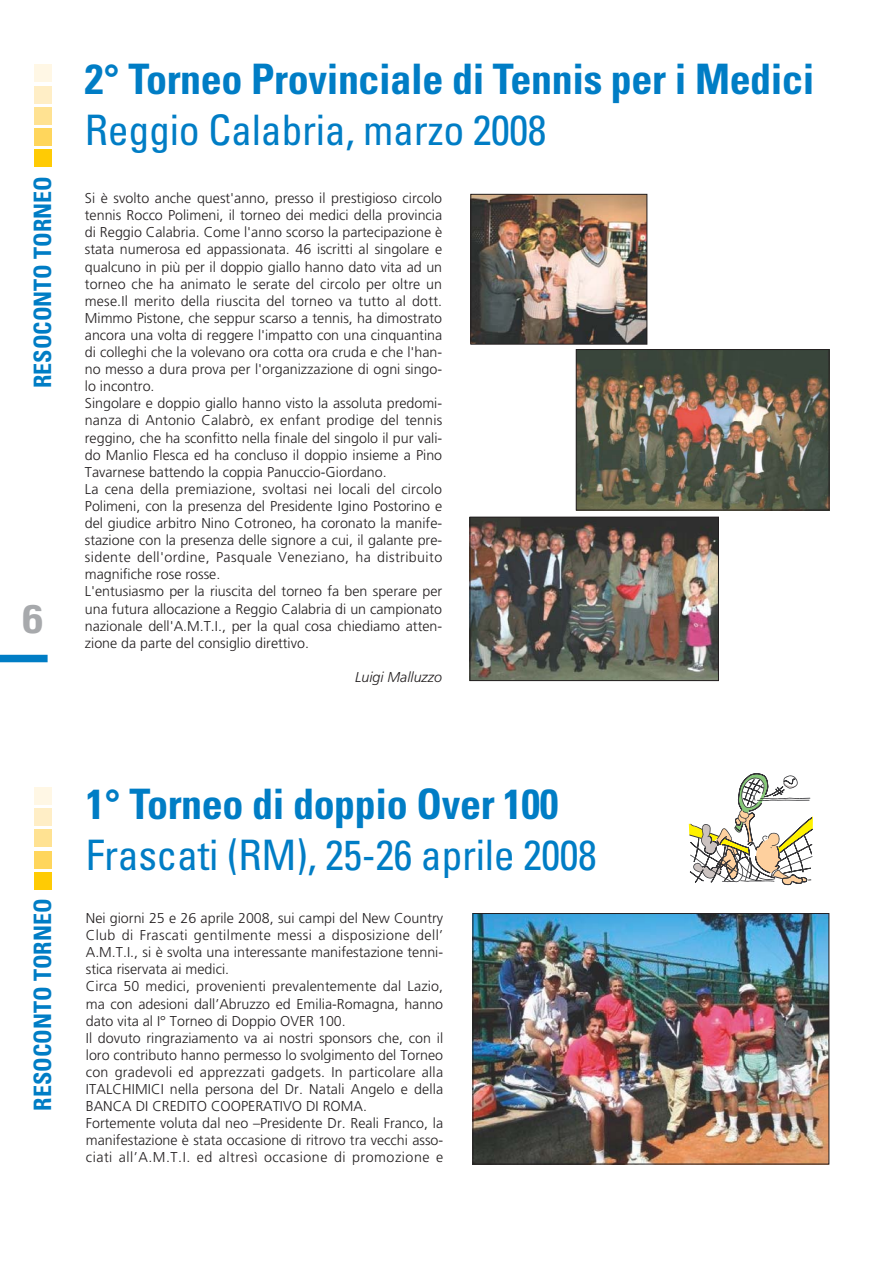
<style>
.page{position:relative;width:893px;height:1263px;background:#fff}
.page>*{position:absolute;margin:0;border:0;box-sizing:border-box;transform-origin:0 0}
.t1{font:700 condensed 42px "Univers";letter-spacing:-.01em;color:#007dc5}
.t2{font:condensed 42px "Univers";letter-spacing:-.01em;color:#007dc5}
.t3{font:700 condensed 37.5px "Helvetica";color:#a7a9ac;scale:1.2 1}
.t4{font:700 condensed 24px "Univers";color:#007dc5}
.t5{font:300 14.25px/17.1px "Frutiger";color:#231f20}
.t6{font:italic 300 14.25px "Frutiger";color:#231f20}
</style>
<div class="page">
<div style="left:34px;top:150px;width:17px;height:17px;background:#ffcb04"></div>
<div style="left:34px;top:129px;width:17px;height:17px;background:#ffd65c"></div>
<div style="left:34px;top:107px;width:17px;height:17px;background:#ffe292"></div>
<div style="left:34px;top:86px;width:17px;height:17px;background:#ffeec6"></div>
<div style="left:34px;top:65px;width:17px;height:17px;background:#fff7e5"></div>
<div style="left:34px;top:873px;width:17px;height:17px;background:#ffcb04"></div>
<div style="left:34px;top:851px;width:17px;height:17px;background:#ffd65c"></div>
<div style="left:34px;top:830px;width:17px;height:17px;background:#ffe292"></div>
<div style="left:34px;top:809px;width:17px;height:17px;background:#ffeec6"></div>
<div style="left:34px;top:787px;width:17px;height:17px;background:#fff7e5"></div>
<div style="left:0;top:655px;width:48px;height:7px;background:#007dc5"></div>
<img style="left:474px;top:915px;width:353px;height:247px">
<div style="left:472px;top:913px;width:357px;height:251px;border:1px solid #231f20"></div>
<img style="left:472px;top:196px;width:173px;height:146px">
<div style="left:470px;top:194px;width:177px;height:150px;border:1px solid #231f20"></div>
<img style="left:578px;top:351px;width:249px;height:157px">
<div style="left:576px;top:349px;width:253px;height:161px;border:1px solid #231f20"></div>
<img style="left:471px;top:519px;width:245px;height:160px">
<div style="left:469px;top:517px;width:249px;height:164px;border:1px solid #231f20"></div>
<svg style="left:688px;top:773px;width:125px;height:112px"></svg>
<h3 class="t4" style="left:34px;top:388px;width:214px;rotate:-90deg">RESOCONTO TORNEO</h3>
<h2 class="t3" style="left:21px;top:605px;width:20px">6</h2>
<h1 class="t1" style="left:85px;top:64px;width:731px">2° Torneo Provinciale di Tennis per i Medici</h1>
<h1 class="t2" style="left:85px;top:114px;width:463px">Reggio Calabria, marzo 2008</h1>
<p class="t5" style="left:85px;top:191px;width:359px">Si è svolto anche quest'anno, presso il prestigioso circolo tennis Rocco Polimeni, il torneo dei medici della provincia di Reggio Calabria. Come l'anno scorso la partecipazione è stata numerosa ed appassionata. 46 iscritti al singolare e qualcuno in più per il doppio giallo hanno dato vita ad un torneo che ha animato le serate del circolo per oltre un mese.Il merito della riuscita del torneo va tutto al dott.<br>Mimmo Pistone, che seppur scarso a tennis, ha dimostrato ancora una volta di reggere l'impatto con una cinquantina di colleghi che la volevano ora cotta ora cruda e che l'han&shy;no messo a dura prova per l'organizzazione di ogni singo&shy;lo incontro.<br>Singolare e doppio giallo hanno visto la assoluta predomi&shy;nanza di Antonio Calabrò, ex enfant prodige del tennis reggino, che ha sconfitto nella finale del singolo il pur vali&shy;do Manlio Flesca ed ha concluso il doppio insieme a Pino Tavarnese battendo la coppia Panuccio-Giordano.<br>La cena della premiazione, svoltasi nei locali del circolo Polimeni, con la presenza del Presidente Igino Postorino e del giudice arbitro Nino Cotroneo, ha coronato la manife&shy;stazione con la presenza delle signore a cui, il galante pre&shy;sidente dell'ordine, Pasquale Veneziano, ha distribuito magnifiche rose rosse.<br>L'entusiasmo per la riuscita del torneo fa ben sperare per una futura allocazione a Reggio Calabria di un campionato nazionale dell'A.M.T.I., per la qual cosa chiediamo atten&shy;zione da parte del consiglio direttivo.</p>
<p class="t6" style="left:355px;top:671px;width:89px">Luigi Malluzzo</p>
<h3 class="t4" style="left:34px;top:1111px;width:214px;rotate:-90deg">RESOCONTO TORNEO</h3>
<h1 class="t1" style="left:86px;top:789px;width:474px">1° Torneo di doppio Over 100</h1>
<h1 class="t2" style="left:86px;top:839px;width:512px">Frascati (RM), 25-26 aprile 2008</h1>
<p class="t5" style="left:86px;top:911px;width:359px">Nei giorni 25 e 26 aprile 2008, sui campi del New Country Club di Frascati gentilmente messi a disposizione dell’ A.M.T.I., si è svolta una interessante manifestazione tenni&shy;stica riservata ai medici.<br>Circa 50 medici, provenienti prevalentemente dal Lazio, ma con adesioni dall’Abruzzo ed Emilia-Romagna, hanno dato vita al I° Torneo di Doppio OVER 100.<br>Il dovuto ringraziamento va ai nostri sponsors che, con il loro contributo hanno permesso lo svolgimento del Torneo con gradevoli ed apprezzati gadgets. In particolare alla ITALCHIMICI nella persona del Dr. Natali Angelo e della BANCA DI CREDITO COOPERATIVO DI ROMA.<br>Fortemente voluta dal neo –Presidente Dr. Reali Franco, la manifestazione è stata occasione di ritrovo tra vecchi asso&shy;ciati all’A.M.T.I. ed altresì occasione di promozione e</p>
</div>
